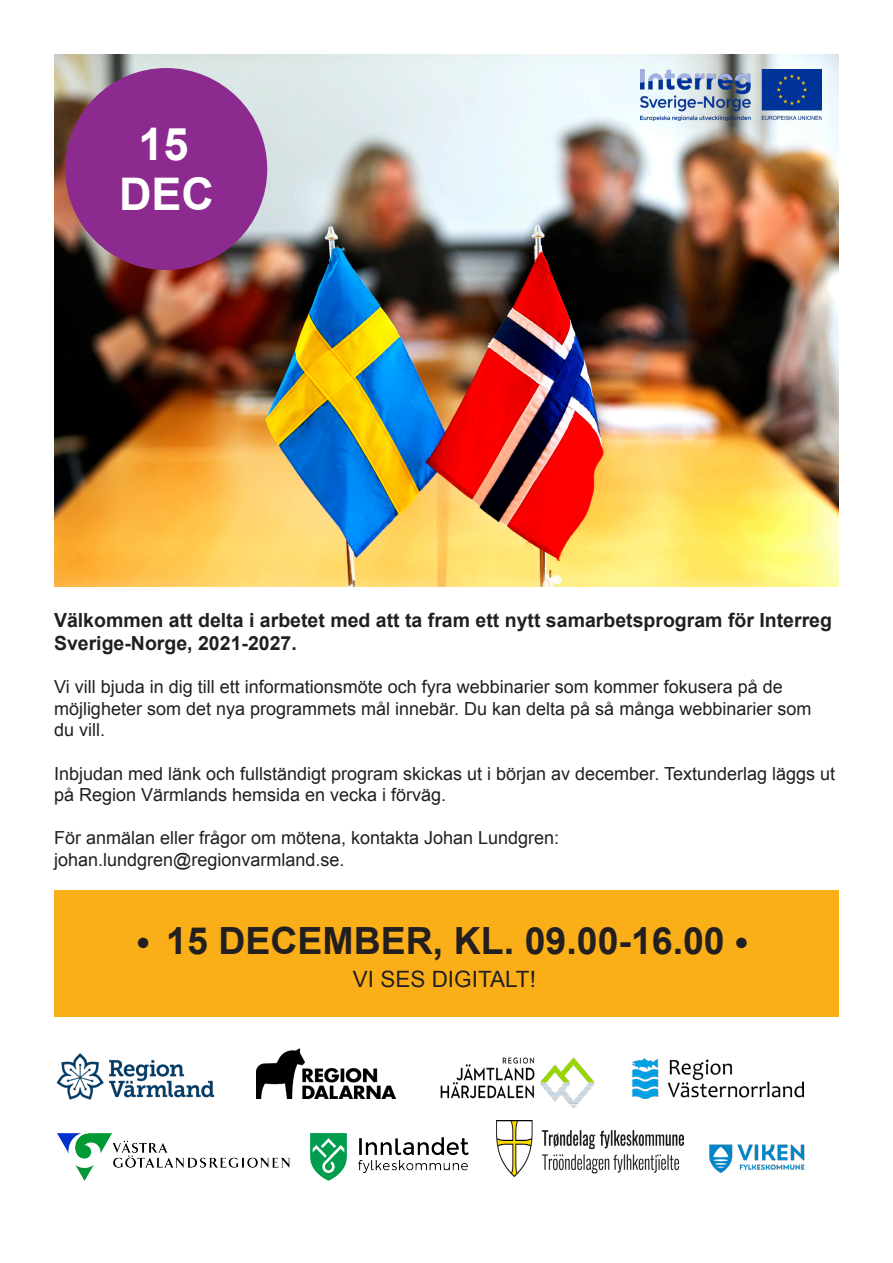
<style>
.page{position:relative;width:893px;height:1263px;background:#fff}
.page>*{position:absolute;margin:0;border:0;box-sizing:border-box;transform-origin:0 0}
.t1{font:700 45px "Arial";color:#fff}
.t2{font:42px "Arial";color:#231f20}
.t3{font:700 37.5px "Arial";color:#231f20}
.t4{font:22.5px "Arial";color:#231f20}
.t5{font:700 19.5px/23.4px "Arial";color:#231f20}
.t6{font:18px/21.6px "Arial";color:#231f20}
</style>
<div class="page">
<div style="left:54px;top:890px;width:785px;height:126px;background:#faaf18"></div>
<img style="left:54px;top:54px;width:785px;height:533px">
<div style="left:65px;top:68px;width:202px;height:202px;background:#8c2a90;border-radius:50%"></div>
<img style="left:56px;top:1053px;width:159px;height:47px">
<img style="left:257px;top:1049px;width:139px;height:49px">
<img style="left:440px;top:1057px;width:155px;height:51px">
<img style="left:632px;top:1058px;width:171px;height:40px">
<img style="left:57px;top:1133px;width:233px;height:47px">
<img style="left:310px;top:1134px;width:158px;height:46px">
<img style="left:496px;top:1120px;width:187px;height:57px">
<img style="left:709px;top:1144px;width:96px;height:29px">
<img style="left:640px;top:70px;width:182px;height:50px">
<p class="t1" style="left:139px;top:115px;width:52px">15</p>
<p class="t1" style="left:119px;top:165px;width:96px">DEC</p>
<p class="t5" style="left:54px;top:609px;width:780px">Välkommen att delta i arbetet med att ta fram ett nytt samarbetsprogram för Interreg<br>Sverige-Norge, 2021-2027.</p>
<p class="t6" style="left:54px;top:676px;width:759px">Vi vill bjuda in dig till ett informationsmöte och fyra webbinarier som kommer fokusera på de möjligheter som det nya programmets mål innebär. Du kan delta på så många webbinarier som du vill.</p>
<p class="t6" style="left:54px;top:763px;width:783px">Inbjudan med länk och fullständigt program skickas ut i början av december. Textunderlag läggs ut på Region Värmlands hemsida en vecka i förväg.</p>
<p class="t6" style="left:54px;top:827px;width:507px">För anmälan eller frågor om mötena, kontakta Johan Lundgren:</p>
<p class="t6" style="left:54px;top:849px;width:292px">johan.lundgren@regionvarmland.se.</p>
<p class="t3" style="left:166px;top:916px;width:560px">15 DECEMBER, KL. 09.00-16.00</p>
<p class="t2" style="left:136px;top:915px;width:16px">•</p>
<p class="t2" style="left:734px;top:915px;width:16px">•</p>
<p class="t4" style="left:353px;top:964px;width:184px">VI SES DIGITALT!</p>
</div>
